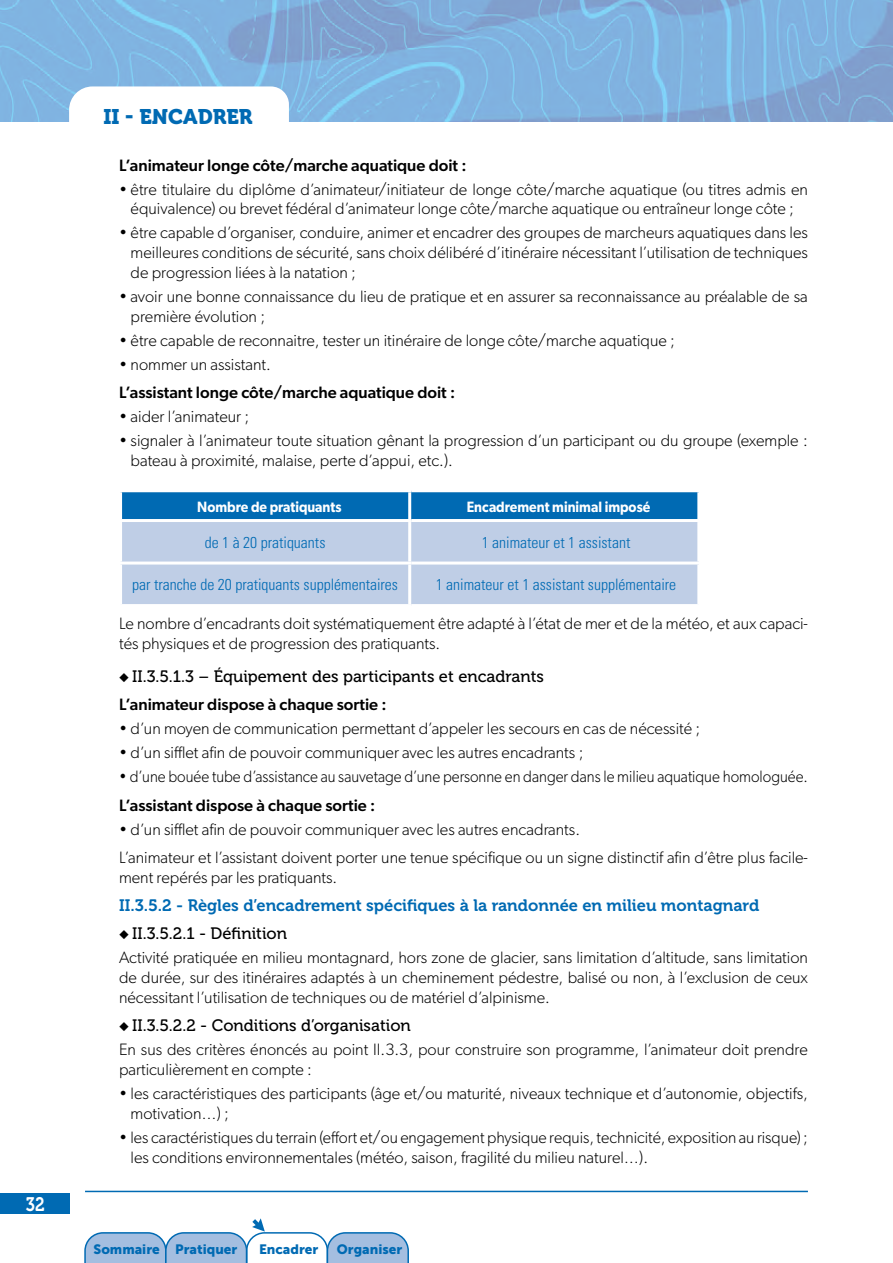
<style>
.page{position:relative;width:893px;height:1263px;background:#fff}
.page>*{position:absolute;margin:0;border:0;box-sizing:border-box;transform-origin:0 0}
.Titre_Niv_1{font:21px "Museo 900";color:#006ab3}
.t1{font:19.5px "Museo 700";color:#fff;scale:.85 1}
.txt_courant_-_retrai{font:300 16.5px/19.8px "Gibson";color:#000}
.txt_courant_-_retrai-2{font:500 16.5px "Gibson";color:#000}
.Titre_niveau_5{font:16.5px "Museo 500";color:#000}
.txt_courant_-_retrai-3{font:300 16.5px "Gibson";color:#000;scale:.93 1}
.Titre_niveau_4{font:16.5px "Museo 700";color:#006ab3}
.Espace_après_2_mm_et{font:300 condensed 15.75px "Univers";color:#006ab3}
.t2{font:600 15px "Gibson";color:#fff;scale:.9 1}
.t3{font:13.5px "Museo Sans 900";color:#006ab3}
.s1{font-family:"Montserrat";font-weight:900}
</style>
<div class="page">
<svg style="left:122px;top:492px;width:575px;height:112px;background:#8fb5d9"></svg>
<hr style="left:408px;top:492px;width:3px;height:27px;background:#fff">
<hr style="left:119px;top:519px;width:292px;height:3px;background:#fff">
<hr style="left:408px;top:522px;width:3px;height:39px;background:#fff">
<hr style="left:119px;top:561px;width:292px;height:3px;background:#fff">
<hr style="left:408px;top:564px;width:3px;height:40px;background:#fff">
<hr style="left:411px;top:519px;width:289px;height:3px;background:#fff">
<hr style="left:411px;top:561px;width:289px;height:3px;background:#fff">
<hr style="left:85px;top:1191px;width:723px;height:1px;background:#006ab3">
<div style="left:0;top:1193px;width:70px;height:20px;background:#006ab3"></div>
<svg style="left:69px;top:86px;width:220px;height:36px"></svg>
<svg style="left:84px;top:1218px;width:325px;height:45px"></svg>
<p class="t1" style="left:26px;top:1193px;width:24px">32</p>
<p class="Titre_Niv_1" style="left:103px;top:105px;width:151px">II - ENCADRER</p>
<p class="txt_courant_-_retrai-2" style="left:119px;top:155px;width:349px">L’animateur longe côte/marche aquatique doit :</p>
<p class="txt_courant_-_retrai" style="left:119px;top:179px;width:690px;text-align:center">• être titulaire du diplôme d’animateur/initiateur de longe côte/marche aquatique (ou titres admis en équivalence) ou brevet fédéral d’animateur longe côte/marche aquatique ou entraîneur longe côte ;</p>
<p class="txt_courant_-_retrai" style="left:131px;top:223px;width:679px;text-align:justify;text-indent:-12px">• être capable d’organiser, conduire, animer et encadrer des groupes de marcheurs aquatiques dans les meilleures conditions de sécurité, sans choix délibéré d’itinéraire nécessitant l’utilisation de techniques de progression liées à la natation ;</p>
<p class="txt_courant_-_retrai" style="left:131px;top:286px;width:679px;text-indent:-12px">• avoir une bonne connaissance du lieu de pratique et en assurer sa reconnaissance au préalable de sa première évolution ;</p>
<p class="txt_courant_-_retrai" style="left:119px;top:330px;width:557px">• être capable de reconnaitre, tester un itinéraire de longe côte/marche aquatique ;</p>
<p class="txt_courant_-_retrai" style="left:119px;top:354px;width:153px">• nommer un assistant.</p>
<p class="txt_courant_-_retrai-2" style="left:119px;top:383px;width:338px">L’assistant longe côte/marche aquatique doit :</p>
<p class="txt_courant_-_retrai" style="left:119px;top:407px;width:132px">• aider l’animateur ;</p>
<p class="txt_courant_-_retrai" style="left:131px;top:431px;width:679px;text-indent:-12px">• signaler à l’animateur toute situation gênant la progression d’un participant ou du groupe (exemple : bateau à proximité, malaise, perte d’appui, etc.).</p>
<p class="t2" style="left:197px;top:497px;width:162px">Nombre de pratiquants</p>
<p class="t2" style="left:467px;top:497px;width:205px">Encadrement minimal imposé</p>
<p class="Espace_après_2_mm_et" style="left:205px;top:533px;width:122px">de 1 à 20 pratiquants</p>
<p class="Espace_après_2_mm_et" style="left:482px;top:533px;width:150px">1 animateur et 1 assistant</p>
<p class="Espace_après_2_mm_et" style="left:132px;top:575px;width:267px">par tranche de 20 pratiquants supplémentaires</p>
<p class="Espace_après_2_mm_et" style="left:436px;top:575px;width:242px">1 animateur et 1 assistant supplémentaire</p>
<p class="txt_courant_-_retrai" style="left:119px;top:614px;width:690px">Le nombre d’encadrants doit systématiquement être adapté à l’état de mer et de la météo, et aux capaci&shy;tés physiques et de progression des pratiquants.</p>
<p class="Titre_niveau_5" style="left:119px;top:667px;width:426px"><span class="s1">◆</span> II.3.5.1.3 – Équipement des participants et encadrants</p>
<p class="txt_courant_-_retrai-2" style="left:119px;top:694px;width:269px">L’animateur dispose à chaque sortie :</p>
<p class="txt_courant_-_retrai" style="left:119px;top:718px;width:583px">• d’un moyen de communication permettant d’appeler les secours en cas de nécessité ;</p>
<p class="txt_courant_-_retrai" style="left:119px;top:742px;width:466px">• d’un sifflet afin de pouvoir communiquer avec les autres encadrants ;</p>
<p class="txt_courant_-_retrai-3" style="left:119px;top:766px;width:742px">• d’une bouée tube d’assistance au sauvetage d’une personne en danger dans le milieu aquatique homologuée.</p>
<p class="txt_courant_-_retrai-2" style="left:119px;top:795px;width:258px">L’assistant dispose à chaque sortie :</p>
<p class="txt_courant_-_retrai" style="left:119px;top:819px;width:462px">• d’un sifflet afin de pouvoir communiquer avec les autres encadrants.</p>
<p class="txt_courant_-_retrai" style="left:119px;top:847px;width:690px">L’animateur et l’assistant doivent porter une tenue spécifique ou un signe distinctif afin d’être plus facile&shy;ment repérés par les pratiquants.</p>
<p class="Titre_niveau_4" style="left:119px;top:896px;width:642px">II.3.5.2 - Règles d’encadrement spécifiques à la randonnée en milieu montagnard</p>
<p class="Titre_niveau_5" style="left:119px;top:924px;width:170px"><span class="s1">◆</span> II.3.5.2.1 - Définition</p>
<p class="txt_courant_-_retrai" style="left:119px;top:947px;width:690px;text-align:justify">Activité pratiquée en milieu montagnard, hors zone de glacier, sans limitation d’altitude, sans limitation de durée, sur des itinéraires adaptés à un cheminement pédestre, balisé ou non, à l’exclusion de ceux nécessitant l’utilisation de techniques ou de matériel d’alpinisme.</p>
<p class="Titre_niveau_5" style="left:119px;top:1016px;width:293px"><span class="s1">◆</span> II.3.5.2.2 - Conditions d’organisation</p>
<p class="txt_courant_-_retrai" style="left:119px;top:1039px;width:690px">En sus des critères énoncés au point II.3.3, pour construire son programme, l’animateur doit prendre particulièrement en compte :</p>
<p class="txt_courant_-_retrai" style="left:131px;top:1083px;width:679px;text-indent:-12px">• les caractéristiques des participants (âge et/ou maturité, niveaux technique et d’autonomie, objectifs, motivation…) ;</p>
<p class="txt_courant_-_retrai" style="left:131px;top:1127px;width:679px;text-indent:-11px">• les caractéristiques du terrain (effort et/ou engagement physique requis, technicité, exposition au risque) ; les conditions environnementales (météo, saison, fragilité du milieu naturel…).</p>
<p class="t3" style="left:94px;top:1241px;width:145px">Sommaire Pratiquer</p>
<p class="t3" style="left:259px;top:1241px;width:61px">Encadrer</p>
<p class="t3" style="left:337px;top:1241px;width:67px">Organiser</p>
</div>
